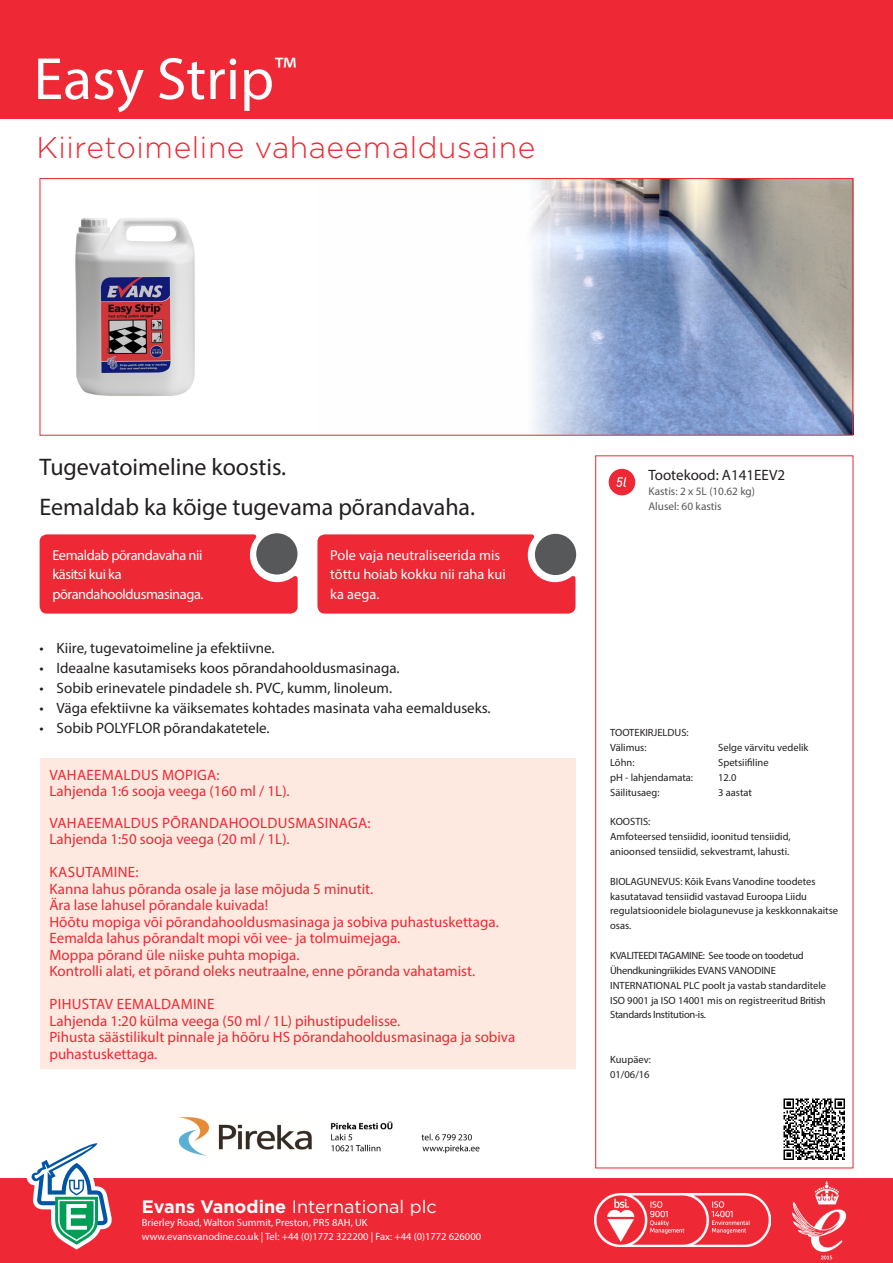
<style>
.page{position:relative;width:893px;height:1263px;background:#fff}
.page>*{position:absolute;margin:0;border:0;box-sizing:border-box;transform-origin:0 0}
.Product_Name{font:60px "Myriad Pro";color:#fff}
.Product_Sub-title{font:300 30px "Gotham";letter-spacing:.02em;color:#ee2834}
.Product_Description{font:24px "Myriad Pro";color:#231f20}
.t1{font:18px "Gotham";color:#fff}
.How_to_Use_Text{font:15px/16.5px "Myriad Pro";color:#ee2834}
.t2{font:15px "Myriad Pro";color:#231f20}
.How_to_Use_Text-2{font:15px "Myriad Pro";letter-spacing:.02em;color:#ee2834}
.Box_Quote_Text{font:14.4px/19.8px "Myriad Pro";color:#fff}
.Box_Quote_Text-2{font:14.4px/19.8px "Myriad Pro";letter-spacing:-.025em;color:#fff}
.t3{font:11.25px "Myriad Pro";color:#57585a}
.Micro_Text{font:10.5px/14.9px "Myriad Pro";color:#231f20}
.Micro_Text-2{font:10.5px/14.9px "Myriad Pro";letter-spacing:-.02em;color:#231f20}
.t4{font:10.5px/13.5px "Myriad Pro";color:#fff}
.s1{font-weight:700}
</style>
<div class="page">
<div style="left:595px;top:455px;width:258px;height:713px;border:1px solid #ee2834"></div>
<img style="left:531px;top:180px;width:320px;height:254px">
<div style="left:40px;top:758px;width:535px;height:310px;background:#fde9e0"></div>
<svg style="left:317px;top:534px;width:258px;height:80px;background:#ee323d"></svg>
<div style="left:40px;top:534px;width:258px;height:80px;background:#ee2834"></div>
<div style="left:256px;top:533px;width:41px;height:41px;background:#57585a;border-radius:50%"></div>
<div style="left:535px;top:534px;width:41px;height:41px;background:#57585a;border-radius:50%"></div>
<img style="left:783px;top:1098px;width:62px;height:62px">
<img style="left:75px;top:218px;width:120px;height:178px">
<div style="left:40px;top:178px;width:813px;height:258px;border:1px solid #ee2834"></div>
<img style="left:178px;top:1117px;width:302px;height:39px">
<div style="left:609px;top:469px;width:26px;height:26px;background:#ee2834;border-radius:50%"></div>
<svg style="left:617px;top:477px;width:9px;height:10px"></svg>
<div style="left:0;top:1179px;width:893px;height:84px;background:#ee2834"></div>
<div style="left:0;top:0;width:893px;height:119px;background:#ee2834"></div>
<svg style="left:27px;top:1143px;width:85px;height:106px"></svg>
<img style="left:594px;top:1194px;width:176px;height:52px">
<img style="left:793px;top:1181px;width:54px;height:79px">
<p class="Product_Name" style="left:34px;top:42px;width:264px">Easy Strip<sup>™</sup></p>
<p class="Product_Sub-title" style="left:36px;top:131px;width:500px">Kiiretoimeline vahaeemaldusaine</p>
<p class="Product_Description" style="left:40px;top:452px;width:248px">Tugevatoimeline koostis.</p>
<p class="Product_Description" style="left:40px;top:492px;width:437px">Eemaldab ka kõige tugevama põrandavaha.</p>
<p class="Box_Quote_Text-2" style="left:52px;top:545px;width:153px">Eemaldab põrandavaha nii käsitsi kui ka põrandahooldusmasinaga.</p>
<p class="Box_Quote_Text" style="left:330px;top:545px;width:177px">Pole vaja neutraliseerida mis tõttu hoiab kokku nii raha kui ka aega.</p>
<p class="t2" style="left:40px;top:639px;width:237px">• Kiire, tugevatoimeline ja efektiivne.</p>
<p class="t2" style="left:40px;top:659px;width:362px">• Ideaalne kasutamiseks koos põrandahooldusmasinaga.</p>
<p class="t2" style="left:40px;top:679px;width:354px">• Sobib erinevatele pindadele sh. PVC, kumm, linoleum.</p>
<p class="t2" style="left:40px;top:699px;width:453px">• Väga efektiivne ka väiksemates kohtades masinata vaha eemalduseks.</p>
<p class="t2" style="left:40px;top:718px;width:232px">• Sobib POLYFLOR põrandakatetele.</p>
<p class="How_to_Use_Text-2" style="left:50px;top:765px;width:172px">VAHAEEMALDUS MOPIGA:</p>
<p class="How_to_Use_Text" style="left:50px;top:783px;width:242px">Lahjenda 1:6 sooja veega (160 ml / 1L).</p>
<p class="How_to_Use_Text-2" style="left:50px;top:813px;width:322px">VAHAEEMALDUS PÕRANDAHOOLDUSMASINAGA:</p>
<p class="How_to_Use_Text" style="left:50px;top:831px;width:242px">Lahjenda 1:50 sooja veega (20 ml / 1L).</p>
<p class="How_to_Use_Text-2" style="left:50px;top:863px;width:90px">KASUTAMINE:</p>
<p class="How_to_Use_Text" style="left:50px;top:880px;width:325px">Kanna lahus põranda osale ja lase mõjuda 5 minutit.</p>
<p class="How_to_Use_Text" style="left:50px;top:897px;width:220px">Ära lase lahusel põrandale kuivada!</p>
<p class="How_to_Use_Text" style="left:50px;top:913px;width:451px">Hõõtu mopiga või põrandahooldusmasinaga ja sobiva puhastuskettaga.</p>
<p class="How_to_Use_Text" style="left:50px;top:930px;width:352px">Eemalda lahus põrandalt mopi või vee- ja tolmuimejaga.</p>
<p class="How_to_Use_Text" style="left:50px;top:946px;width:252px">Moppa põrand üle niiske puhta mopiga.</p>
<p class="How_to_Use_Text" style="left:50px;top:963px;width:427px">Kontrolli alati, et põrand oleks neutraalne, enne põranda vahatamist.</p>
<p class="How_to_Use_Text-2" style="left:50px;top:995px;width:166px">PIHUSTAV EEMALDAMINE</p>
<p class="How_to_Use_Text" style="left:50px;top:1012px;width:352px">Lahjenda 1:20 külma veega (50 ml / 1L) pihustipudelisse.</p>
<p class="How_to_Use_Text" style="left:50px;top:1029px;width:467px">Pihusta säästilikult pinnale ja hõõru HS põrandahooldusmasinaga ja sobiva puhastuskettaga.</p>
<p class="t1" style="left:142px;top:1196px;width:296px"><span class="s1">Evans Vanodine</span> International plc</p>
<p class="t4" style="left:142px;top:1216px;width:341px">Brierley Road, Walton Summit, Preston, PR5 8AH, UK www.evansvanodine.co.uk | Tel: +44 (0)1772 322200 | Fax: +44 (0)1772 626000</p>
<p class="t2" style="left:648px;top:466px;width:138px">Tootekood: A141EEV2</p>
<p class="t3" style="left:648px;top:484px;width:108px">Kastis: 2 x 5L (10.62 kg)</p>
<p class="t3" style="left:648px;top:499px;width:75px">Alusel: 60 kastis</p>
<p class="Micro_Text" style="left:610px;top:725px;width:80px">TOOTEKIRJELDUS:</p>
<p class="Micro_Text" style="left:610px;top:740px;width:38px">Välimus:</p>
<p class="Micro_Text" style="left:718px;top:740px;width:92px">Selge värvitu vedelik</p>
<p class="Micro_Text" style="left:610px;top:755px;width:26px">Lõhn:</p>
<p class="Micro_Text" style="left:718px;top:755px;width:52px">Spetsiifiline</p>
<p class="Micro_Text" style="left:610px;top:770px;width:84px">pH - lahjendamata:</p>
<p class="Micro_Text" style="left:718px;top:770px;width:20px">12.0</p>
<p class="Micro_Text" style="left:610px;top:784px;width:51px">Säilitusaeg:</p>
<p class="Micro_Text" style="left:718px;top:784px;width:35px">3 aastat</p>
<p class="Micro_Text" style="left:610px;top:814px;width:42px">KOOSTIS:</p>
<p class="Micro_Text" style="left:610px;top:829px;width:182px">Amfoteersed tensiidid, ioonitud tensiidid, anioonsed tensiidid, sekvestramt, lahusti.</p>
<p class="Micro_Text" style="left:610px;top:874px;width:229px">BIOLAGUNEVUS: Kõik Evans Vanodine toodetes kasutatavad tensiidid vastavad Euroopa Liidu regulatsioonidele biolagunevuse ja keskkonnakaitse osas.</p>
<p class="Micro_Text-2" style="left:610px;top:948px;width:218px">KVALITEEDITAGAMINE: See toode on toodetud Ühendkuningriikides EVANS VANODINE INTERNATIONAL PLC poolt ja vastab standarditele ISO 9001 ja ISO 14001 mis on registreeritud British Standards Institution-is.</p>
<p class="Micro_Text" style="left:610px;top:1052px;width:42px">Kuupäev:</p>
<p class="Micro_Text" style="left:610px;top:1067px;width:41px">01/06/16</p>
</div>
